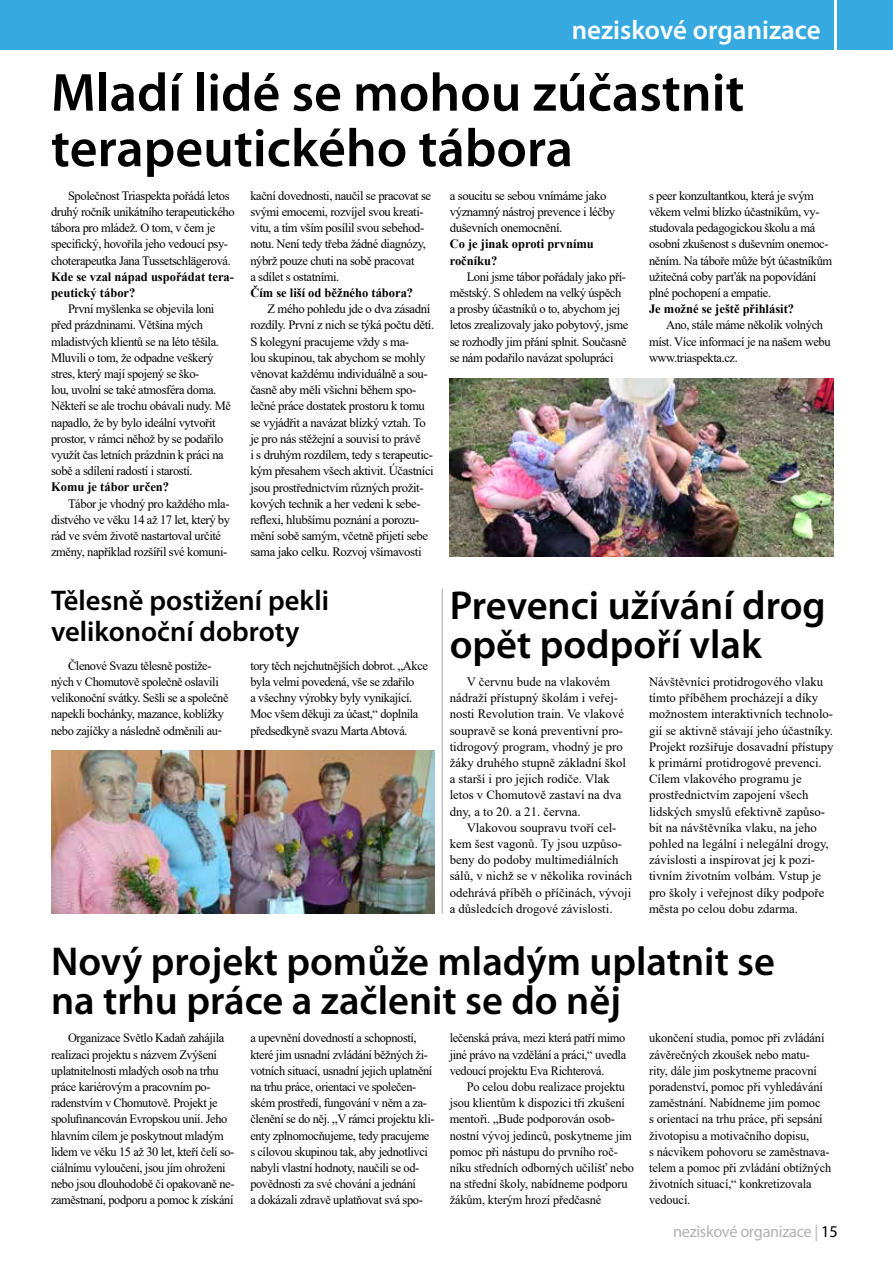
<style>
.page{position:relative;width:893px;height:1263px;background:#fff}
.page>*{position:absolute;margin:0;border:0;box-sizing:border-box;transform-origin:0 0}
.t1{font:600 54px/55.5px "Myriad Pro";color:#000}
.t2{font:600 40.5px/39px "Myriad Pro";color:#000}
.t3{font:600 28.5px/31.5px "Myriad Pro";color:#000}
.t4{font:600 27px "Myriad Pro";color:#fff}
.t5{font:16.5px "Myriad Pro";letter-spacing:-.02em;color:#b3b2b2}
.t6{font:12.75px/16.2px "Times New Roman";letter-spacing:-.03em;color:#000}
.t7{font:12.75px/16.2px "Times New Roman";color:#000}
.t8{font:12.75px/16.2px "Times New Roman";letter-spacing:-.01em;color:#000}
.t9{font:700 12.75px/16.2px "Times New Roman";color:#000}
.s1{color:#000}
</style>
<div class="page">
<div style="left:0;top:0;width:833px;height:50px;background:#36a9e1"></div>
<div style="left:838px;top:0;width:55px;height:50px;background:#36a9e1"></div>
<img style="left:51px;top:750px;width:384px;height:164px">
<img style="left:450px;top:378px;width:383px;height:178px">
<hr style="left:442px;top:588px;width:1px;height:326px;background:#a8a8a7">
<h3 class="t4" style="left:572px;top:13px;width:250px">neziskové organizace</h3>
<h1 class="t1" style="left:51px;top:63px;width:695px">Mladí lidé se mohou zúčastnit terapeutického tábora</h1>
<p class="t6" style="left:51px;top:187px;width:185px;text-indent:17px">Společnost Triaspekta pořádá letos druhý ročník unikátního terapeutického tábora pro mládež. O tom, v čem je specifický, hovořila jeho vedoucí psy&shy;choterapeutka Jana Tussetschlägerová.</p>
<p class="t9" style="left:51px;top:268px;width:184px">Kde se vzal nápad uspořádat tera&shy;peutický tábor?</p>
<p class="t6" style="left:51px;top:300px;width:181px;text-indent:17px">První myšlenka se objevila loni před prázdninami. Většina mých mladistvých klientů se na léto těšila.<br>Mluvili o tom, že odpadne veškerý stres, který mají spojený se ško-<br>lou, uvolní se také atmosféra doma.<br>Někteří se ale trochu obávali nudy. Mě napadlo, že by bylo ideální vytvořit prostor, v rámci něhož by se podařilo využít čas letních prázdnin k práci na sobě a sdílení radostí i starostí.</p>
<p class="t9" style="left:51px;top:479px;width:120px">Komu je tábor určen?</p>
<p class="t6" style="left:51px;top:495px;width:181px;text-indent:17px">Tábor je vhodný pro každého mla&shy;distvého ve věku 14 až 17 let, který by rád ve svém životě nastartoval určité změny, například rozšířil své komuni-</p>
<p class="t6" style="left:250px;top:187px;width:182px">kační dovednosti, naučil se pracovat se svými emocemi, rozvíjel svou kreati&shy;vitu, a tím vším posílil svou sebehod&shy;notu. Není tedy třeba žádné diagnózy, nýbrž pouze chuti na sobě pracovat<br>a sdílet s ostatními.</p>
<p class="t9" style="left:250px;top:284px;width:164px">Čím se liší od běžného tábora?</p>
<p class="t6" style="left:250px;top:300px;width:185px;text-indent:17px">Z mého pohledu jde o dva zásadní rozdíly. První z nich se týká počtu dětí.<br>S kolegyní pracujeme vždy s ma-<br>lou skupinou, tak abychom se mohly věnovat každému individuálně a sou&shy;časně aby měli všichni během spo&shy;lečné práce dostatek prostoru k tomu se vyjádřit a navázat blízký vztah. To je pro nás stěžejní a souvisí to právě<br>i s druhým rozdílem, tedy s terapeutic&shy;kým přesahem všech aktivit. Účastníci jsou prostřednictvím různých prožit&shy;kových technik a her vedeni k sebe&shy;reflexi, hlubšímu poznání a porozu&shy;mění sobě samým, včetně přijetí sebe sama jako celku. Rozvoj všímavosti</p>
<h3 class="t3" style="left:51px;top:584px;width:279px">Tělesně postižení pekli velikonoční dobroty</h3>
<p class="t6" style="left:51px;top:657px;width:179px;text-indent:17px">Členové Svazu tělesně postiže&shy;ných v Chomutově společně oslavili velikonoční svátky. Sešli se a společně napekli bochánky, mazance, koblížky nebo zajíčky a následně odměnili au-</p>
<p class="t6" style="left:250px;top:657px;width:179px">tory těch nejchutnějších dobrot. „Akce byla velmi povedená, vše se zdařilo<br>a všechny výrobky byly vynikající.<br>Moc všem děkuji za účast,“ doplnila předsedkyně svazu Marta Abtová.</p>
<p class="t6" style="left:450px;top:187px;width:167px">a soucitu se sebou vnímáme jako významný nástroj prevence i léčby duševních onemocnění.</p>
<p class="t9" style="left:450px;top:236px;width:146px">Co je jinak oproti prvnímu ročníku?</p>
<p class="t6" style="left:450px;top:268px;width:180px;text-indent:17px">Loni jsme tábor pořádaly jako pří&shy;městský. S ohledem na velký úspěch a prosby účastníků o to, abychom jej letos zrealizovaly jako pobytový, jsme se rozhodly jim přání splnit. Současně se nám podařilo navázat spolupráci</p>
<p class="t6" style="left:649px;top:187px;width:185px">s peer konzultantkou, která je svým věkem velmi blízko účastníkům, vy&shy;studovala pedagogickou školu a má osobní zkušenost s duševním onemoc&shy;něním. Na táboře může být účastníkům užitečná coby parťák na popovídání plné pochopení a empatie.</p>
<p class="t9" style="left:649px;top:300px;width:147px">Je možné se ještě přihlásit?</p>
<p class="t6" style="left:649px;top:317px;width:183px;text-indent:17px">Ano, stále máme několik volných míst. Více informací je na našem webu www.triaspekta.cz.</p>
<h2 class="t2" style="left:450px;top:585px;width:378px">Prevenci užívání drog opět podpoří vlak</h2>
<p class="t7" style="left:450px;top:673px;width:178px;text-indent:17px">V červnu bude na vlakovém nádraží přístupný školám i veřej&shy;nosti Revolution train. Ve vlakové soupravě se koná preventivní pro&shy;tidrogový program, vhodný je pro žáky druhého stupně základní škol a starší i pro jejich rodiče. Vlak letos v Chomutově zastaví na dva dny, a to 20. a 21. června.</p>
<p class="t7" style="left:450px;top:819px;width:184px;text-indent:17px">Vlakovou soupravu tvoří cel&shy;kem šest vagonů. Ty jsou uzpůso&shy;beny do podoby multimediálních sálů, v nichž se v několika rovinách odehrává příběh o příčinách, vývoji a důsledcích drogové závislosti.</p>
<p class="t7" style="left:649px;top:673px;width:186px">Návštěvníci protidrogového vlaku tímto příběhem procházejí a díky možnostem interaktivních technolo&shy;gií se aktivně stávají jeho účastníky.<br>Projekt rozšiřuje dosavadní přístupy k primární protidrogové prevenci.<br>Cílem vlakového programu je prostřednictvím zapojení všech lidských smyslů efektivně zapůso&shy;bit na návštěvníka vlaku, na jeho pohled na legální i nelegální drogy, závislosti a inspirovat jej k pozi&shy;tivním životním volbám. Vstup je pro školy i veřejnost díky podpoře města po celou dobu zdarma.</p>
<h2 class="t2" style="left:51px;top:941px;width:725px">Nový projekt pomůže mladým uplatnit se na trhu práce a začlenit se do něj</h2>
<p class="t6" style="left:51px;top:1029px;width:185px;text-indent:17px">Organizace Světlo Kadaň zahájila realizaci projektu s názvem Zvýšení uplatnitelnosti mladých osob na trhu práce kariérovým a pracovním po&shy;radenstvím v Chomutově. Projekt je spolufinancován Evropskou unií. Jeho hlavním cílem je poskytnout mladým lidem ve věku 15 až 30 let, kteří čelí so&shy;ciálnímu vyloučení, jsou jím ohroženi nebo jsou dlouhodobě či opakovaně ne&shy;zaměstnaní, podporu a pomoc k získání</p>
<p class="t6" style="left:250px;top:1029px;width:186px">a upevnění dovedností a schopností, které jim usnadní zvládání běžných ži&shy;votních situací, usnadní jejich uplatnění na trhu práce, orientaci ve společen&shy;ském prostředí, fungování v něm a za&shy;členění se do něj. „V rámci projektu kli&shy;enty zplnomocňujeme, tedy pracujeme s cílovou skupinou tak, aby jednotlivci nabyli vlastní hodnoty, naučili se od&shy;povědnosti za své chování a jednání<br>a dokázali zdravě uplatňovat svá spo-</p>
<p class="t6" style="left:450px;top:1029px;width:178px;text-align:justify">lečenská práva, mezi která patří mimo jiné právo na vzdělání a práci,“ uvedla vedoucí projektu Eva Richterová.</p>
<p class="t8" style="left:450px;top:1078px;width:186px;text-indent:17px">Po celou dobu realizace projektu jsou klientům k dispozici tři zkušení mentoři. „Bude podporován osob&shy;nostní vývoj jedinců, poskytneme jim pomoc při nástupu do prvního roč&shy;níku středních odborných učilišť nebo na střední školy, nabídneme podporu žákům, kterým hrozí předčasné</p>
<p class="t8" style="left:649px;top:1029px;width:184px">ukončení studia, pomoc při zvládání závěrečných zkoušek nebo matu&shy;rity, dále jim poskytneme pracovní poradenství, pomoc při vyhledávání zaměstnání. Nabídneme jim pomoc<br>s orientací na trhu práce, při sepsání životopisu a motivačního dopisu,<br>s nácvikem pohovoru se zaměstnava&shy;telem a pomoc při zvládání obtížných životních situací,“ konkretizovala vedoucí.</p>
<p class="t5" style="left:673px;top:1222px;width:166px">neziskové organizace | <span class="s1">15</span></p>
</div>
